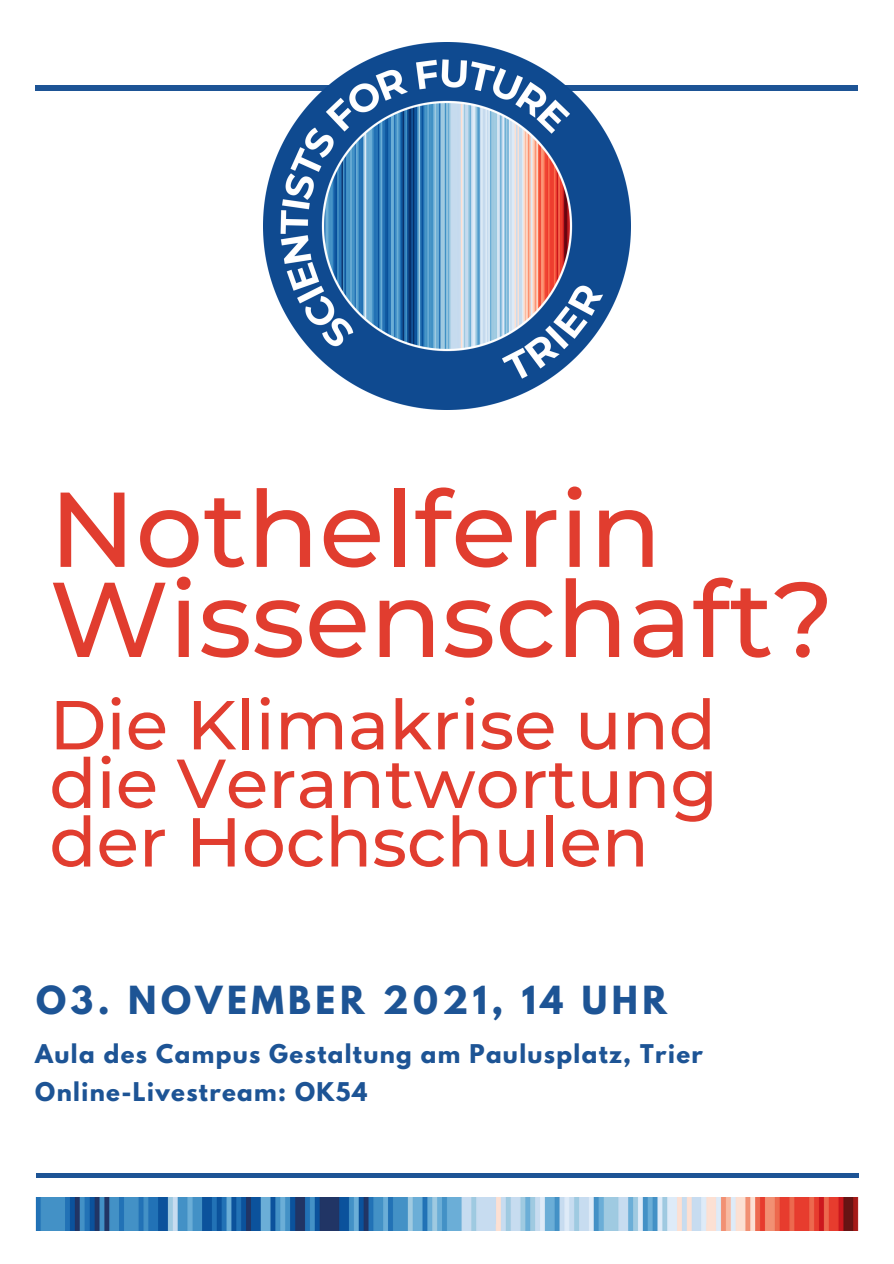
<style>
.page{position:relative;width:894px;height:1264px;background:#fff}
.page>*{position:absolute;margin:0;border:0;box-sizing:border-box;transform-origin:0 0}
.t1{font:500 106.05px/90.2px "Montserrat";color:#e13d2f}
.t2{font:500 69px/58.5px "Montserrat";color:#e13d2f}
.t3{font:700 34.35px "League Spartan";letter-spacing:.13em;color:#1d5495}
.t4{font:700 22.8px "League Spartan";letter-spacing:.06em;color:#1d5495}
</style>
<div class="page">
<img style="left:36px;top:1197px;width:822px;height:33px">
<div style="left:36px;top:1172px;width:822px;height:5px;background:#1d5495"></div>
<hr style="left:35px;top:86px;width:822px;height:4px;background:#1d5495">
<img style="left:263px;top:42px;width:367px;height:368px">
<p class="t1" style="left:49px;top:484px;width:786px">Nothelferin<br>Wissenschaft?</p>
<p class="t2" style="left:49px;top:695px;width:668px">Die Klimakrise und</p>
<p class="t2" style="left:49px;top:754px;width:670px">die Verantwortung der Hochschulen</p>
<p class="t3" style="left:36px;top:983px;width:632px">O3. NOVEMBER 2021, 14 UHR</p>
<p class="t4" style="left:35px;top:1042px;width:669px">Aula des Campus Gestaltung am Paulusplatz, Trier</p>
<p class="t4" style="left:35px;top:1080px;width:333px">Online-Livestream: OK54</p>
</div>
